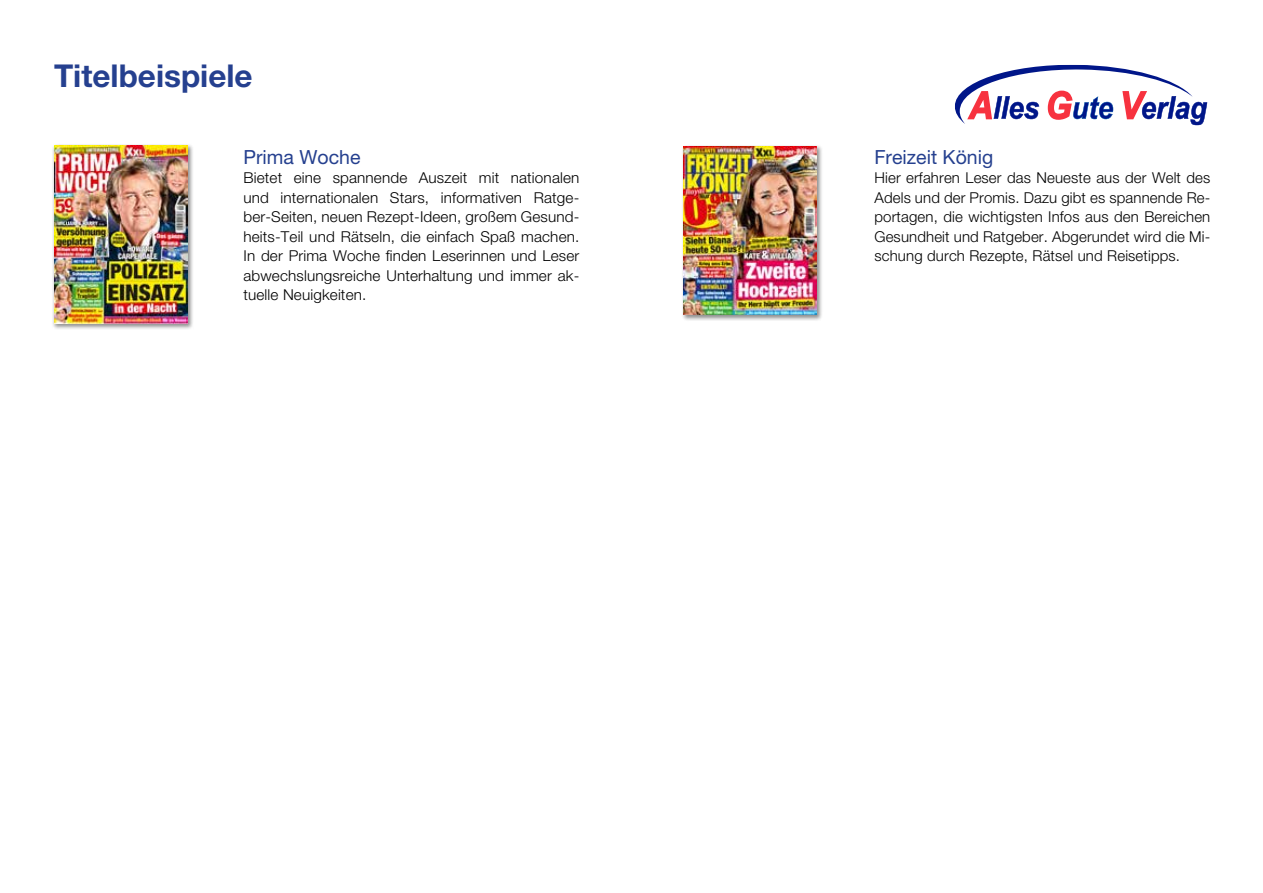
<style>
.page{position:relative;width:1263px;height:893px;background:#fff}
.page>*{position:absolute;margin:0;border:0;box-sizing:border-box;transform-origin:0 0}
.t1{font:700 31.5px "Helvetica Neue";color:#25408f}
.t2{font:19.5px "Helvetica Neue";color:#25408f}
.t3{font:300 15px/19.5px "Helvetica Neue";letter-spacing:.01em;color:#000;text-align:justify}
</style>
<div class="page">
<svg style="left:955px;top:65px;width:252px;height:60px"></svg>
<div style="left:681px;top:144px;width:142px;height:177px;background:#000;opacity:.45"></div>
<img style="left:684px;top:146px;width:133px;height:169px">
<div style="left:52px;top:143px;width:142px;height:187px;background:#000;opacity:.45"></div>
<img style="left:54px;top:146px;width:133px;height:177px">
<h1 class="t1" style="left:54px;top:56px;width:200px">Titelbeispiele</h1>
<h2 class="t2" style="left:243px;top:145px;width:119px">Prima Woche</h2>
<p class="t3" style="left:243px;top:168px;width:337px">Bietet eine spannende Auszeit mit nationalen und internationalen Stars, informativen Ratge&shy;ber-Seiten, neuen Rezept-Ideen, großem Gesund&shy;heits-Teil und Rätseln, die einfach Spaß machen.<br>In der Prima Woche finden Leserinnen und Leser abwechslungsreiche Unterhaltung und immer ak&shy;tuelle Neuigkeiten.</p>
<h2 class="t2" style="left:874px;top:145px;width:120px">Freizeit König</h2>
<p class="t3" style="left:874px;top:168px;width:337px">Hier erfahren Leser das Neueste aus der Welt des Adels und der Promis. Dazu gibt es spannende Re&shy;portagen, die wichtigsten Infos aus den Bereichen Gesundheit und Ratgeber. Abgerundet wird die Mi&shy;schung durch Rezepte, Rätsel und Reisetipps.</p>
</div>
